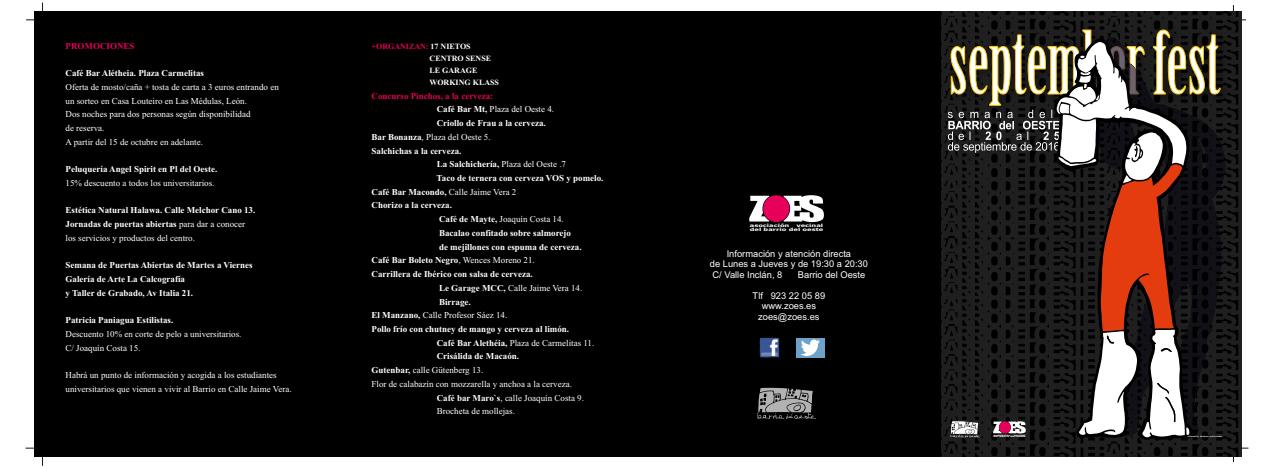
<style>
.page{position:relative;width:1276px;height:468px;background:#fff}
.page>*{position:absolute;margin:0;border:0;box-sizing:border-box;transform-origin:0 0}
.t1{font:9.3px/10.4px "Arial";color:#fff}
.t2{font:9px/13.7px "Times New Roman";color:#fff}
.t3{font:700 9px/13.7px "Times New Roman";color:#fff}
.t4{font:700 9px "Times New Roman";color:#e60059}
.t5{font:700 8px/12.2px "Times New Roman";color:#fff}
.t6{font:700 8px "Times New Roman";color:#e60059}
.t7{font:700 4.4px/3.8px "Verdana";color:#fff;text-align:right;scale:1.55 1}
.t8{font:700 2px/1.7px "Verdana";color:#fff;text-align:right;scale:1.5 1}
.t9{font:1.9px "Arial";letter-spacing:-.07em;color:#fff;scale:2.36 1}
.s1{font-weight:400}
.s2{color:#fff}
.s3{font-weight:700}
</style>
<div class="page">
<div style="left:34px;top:11px;width:1199px;height:445px;background:#000"></div>
<svg style="left:757px;top:388px;width:59px;height:31px"></svg>
<svg style="left:783px;top:195px;width:41px;height:27px"></svg>
<svg style="left:749px;top:196px;width:20px;height:25px"></svg>
<div style="left:763px;top:195px;width:26px;height:27px;background:#e60059;border-radius:50%"></div>
<img style="left:759px;top:337px;width:21px;height:21px">
<img style="left:796px;top:338px;width:28px;height:19px">
<svg style="left:942px;top:5px;width:306px;height:457px"></svg>
<p class="t4" style="left:65px;top:43px;width:71px">PROMOCIONES</p>
<p class="t3" style="left:65px;top:67px;width:140px">Café Bar Alétheia. Plaza Carmelitas</p>
<p class="t2" style="left:65px;top:81px;width:215px">Oferta de mosto/caña + tosta de carta a 3 euros entrando en un sorteo en Casa Louteiro en Las Médulas, León.<br>Dos noches para dos personas según disponibilidad<br>de reserva.<br>A partir del 15 de octubre en adelante.</p>
<p class="t3" style="left:65px;top:163px;width:153px">Peluquería Angel Spirit en Pl del Oeste.</p>
<p class="t2" style="left:65px;top:177px;width:150px">15% descuento a todos los universitarios.</p>
<p class="t3" style="left:65px;top:204px;width:191px">Estética Natural Halawa. Calle Melchor Cano 13.<br>Jornadas de puertas abiertas <span class="s1">para dar a conocer los servicios y productos del centro.</span></p>
<p class="t3" style="left:65px;top:259px;width:189px">Semana de Puertas Abiertas de Martes a Viernes<br>Galería de Arte La Calcografía<br>y Taller de Grabado, Av Italia 21.</p>
<p class="t3" style="left:65px;top:314px;width:109px">Patricia Paniagua Estilistas.</p>
<p class="t2" style="left:65px;top:328px;width:177px">Descuento 10% en corte de pelo a universitarios.<br>C/ Joaquín Costa 15.</p>
<p class="t2" style="left:65px;top:369px;width:228px">Habrá un punto de información y acogida a los estudiantes universitarios que vienen a vivir al Barrio en Calle Jaime Vera.</p>
<p class="t6" style="left:371px;top:43px;width:101px">+ORGANIZAN: <span class="s2">17 NIETOS</span></p>
<p class="t5" style="left:429px;top:53px;width:71px">CENTRO SENSE<br>LE GARAGE<br>WORKING KLASS</p>
<p class="t2" style="left:437px;top:103px;width:119px"><span class="s3">Café Bar Mt,</span> Plaza del Oeste 4.</p>
<p class="t3" style="left:437px;top:117px;width:110px">Criollo de Frau a la cerveza.</p>
<p class="t2" style="left:371px;top:131px;width:121px"><span class="s3">Bar Bonanza</span>, Plaza del Oeste 5.</p>
<p class="t3" style="left:371px;top:145px;width:91px">Salchichas a la cerveza.</p>
<p class="t3" style="left:437px;top:158px;width:131px">La Salchichería, <span class="s1">Plaza del Oeste .7</span></p>
<p class="t3" style="left:437px;top:172px;width:168px">Taco de ternera con cerveza VOS y pomelo.</p>
<p class="t3" style="left:371px;top:186px;width:146px">Café Bar Macondo, <span class="s1">Calle Jaime Vera 2</span></p>
<p class="t3" style="left:371px;top:199px;width:82px">Chorizo a la cerveza.</p>
<p class="t2" style="left:439px;top:213px;width:126px"><span class="s3">Café de Mayte,</span> Joaquín Costa 14.</p>
<p class="t3" style="left:439px;top:227px;width:133px">Bacalao confitado sobre salmorejo</p>
<p class="t3" style="left:439px;top:241px;width:144px">de mejillones con espuma de cerveza.</p>
<p class="t3" style="left:371px;top:254px;width:165px">Café Bar Boleto Negro<span class="s1">, Wences Moreno 21.</span></p>
<p class="t3" style="left:371px;top:268px;width:163px">Carrillera de Ibérico con salsa de cerveza.</p>
<p class="t2" style="left:439px;top:282px;width:145px"><span class="s3">Le Garage MCC,</span> Calle Jaime Vera 14.</p>
<p class="t3" style="left:439px;top:295px;width:33px">Birrage.</p>
<p class="t2" style="left:371px;top:309px;width:137px"><span class="s3">El Manzano,</span> Calle Profesor Sáez 14.</p>
<p class="t3" style="left:371px;top:323px;width:199px">Pollo frío con chutney de mango y cerveza al limón.</p>
<p class="t2" style="left:437px;top:336px;width:159px"><span class="s3">Café Bar Alethéia,</span> Plaza de Carmelitas 11.</p>
<p class="t3" style="left:437px;top:350px;width:84px">Crisálida de Macaón.</p>
<p class="t2" style="left:371px;top:364px;width:113px"><span class="s3">Gutenbar,</span> calle Gütenberg 13.</p>
<p class="t2" style="left:371px;top:378px;width:202px">Flor de calabazín con mozzarella y anchoa a la cerveza.</p>
<p class="t2" style="left:437px;top:391px;width:149px"><span class="s3">Café bar Maro`s</span>, calle Joaquín Costa 9.</p>
<p class="t2" style="left:437px;top:405px;width:80px">Brocheta de mollejas.</p>
<p class="t4" style="left:371px;top:92px;width:123px">Concurso Pinchos, a la cerveza:</p>
<p class="t7" style="left:750px;top:223px;width:27px">asociación</p>
<p class="t7" style="left:750px;top:223px;width:49px">vecinal<br>del barrio del oeste</p>
<p class="t1" style="left:710px;top:249px;width:160px;text-indent:17px">Información y atención directa<br>de Lunes a Jueves y de 19:30 a 20:30<br>C/ Valle Inclán, 8</p>
<p class="t1" style="left:798px;top:270px;width:69px">Barrio del Oeste</p>
<p class="t1" style="left:752px;top:291px;width:74px;text-align:center">Tlf 923 22 05 89 www.zoes.es zoes@zoes.es</p>
<p class="t8" style="left:993px;top:434px;width:13px">asociación</p>
<p class="t8" style="left:993px;top:434px;width:23px">vecinal<br>del barrio del oeste</p>
<p class="t9" style="left:1187px;top:436px;width:16px">diseño felipe piñuela</p>
</div>
